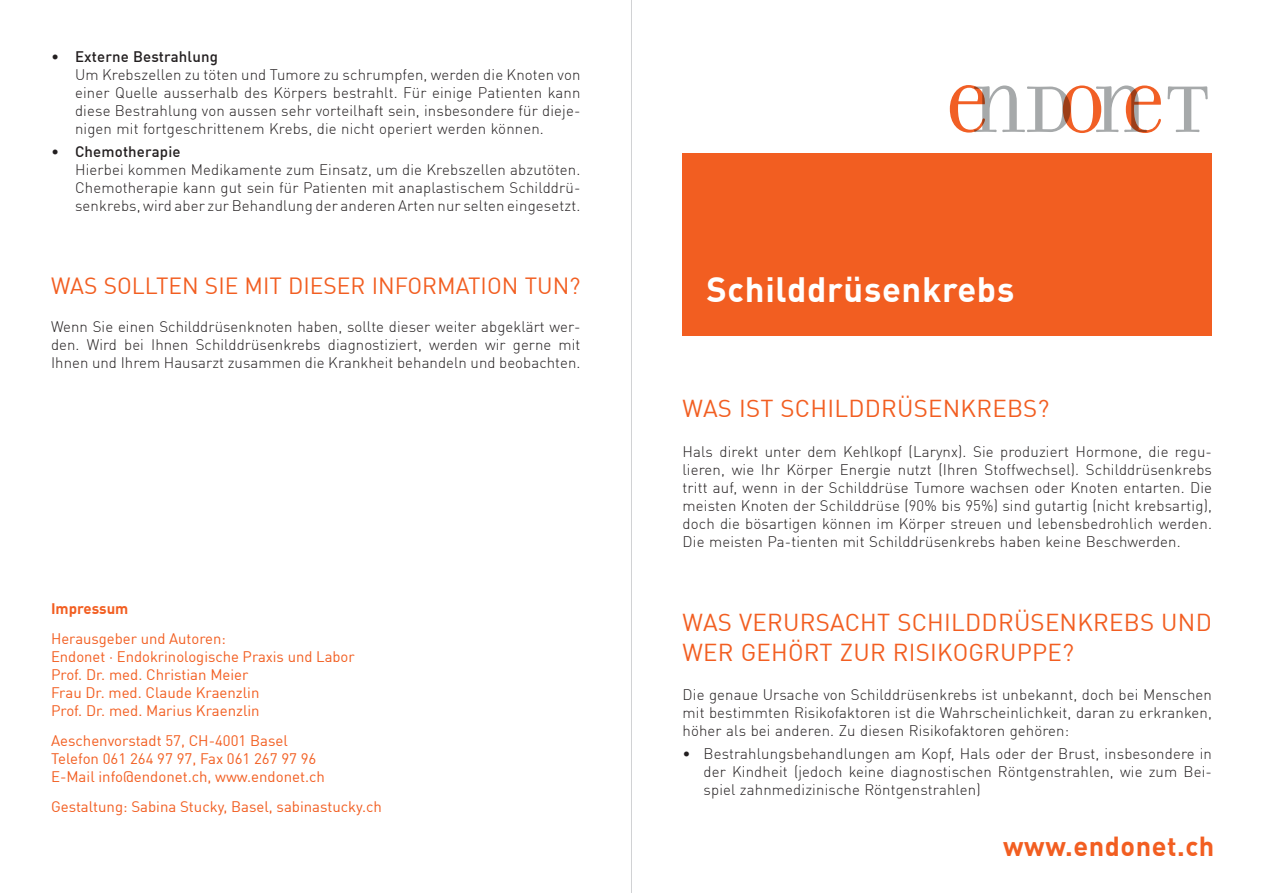
<style>
.page{position:relative;width:1263px;height:893px;background:#fff}
.page>*{position:absolute;margin:0;border:0;box-sizing:border-box;transform-origin:0 0}
.t1{font:700 34.5px "DIN Offc";letter-spacing:.02em;color:#fff}
.t2{font:700 27px "DIN Offc";letter-spacing:.02em;color:#f25e21}
.t3{font:24px/30px "DIN Offc";letter-spacing:.01em;color:#f25e21}
.t4{font:22.95px "DIN Offc";color:#f25e21}
.t5{font:300 15px/18px "DIN Offc";letter-spacing:.01em;color:#231f20;text-align:justify}
.t6{font:15px/18px "DIN Offc";color:#f25e21}
.t7{font:700 15px "DIN Offc";color:#f25e21}
.s1{font-weight:500}
</style>
<div class="page">
<div style="left:682px;top:153px;width:530px;height:183px;background:#f25e21"></div>
<svg style="left:950px;top:85px;width:211px;height:48px"></svg>
<svg style="left:1167px;top:86px;width:41px;height:46px"></svg>
<hr style="left:631px;top:0;width:1px;height:893px;background:#d1d2d4">
<p class="t5" style="left:75px;top:48px;width:507px;text-align:left;text-indent:-24px">• <span class="s1">Externe Bestrahlung<br></span>Um Krebszellen zu töten und Tumore zu schrumpfen, werden die Knoten von einer Quelle ausserhalb des Körpers bestrahlt. Für einige Patienten kann diese Bestrahlung von aussen sehr vorteilhaft sein, insbesondere für dieje&shy;nigen mit fortgeschrittenem Krebs, die nicht operiert werden können.</p>
<p class="t5" style="left:75px;top:142px;width:507px;text-align:left;text-indent:-24px">• <span class="s1">Chemotherapie<br></span>Hierbei kommen Medikamente zum Einsatz, um die Krebszellen abzutöten.<br>Chemotherapie kann gut sein für Patienten mit anaplastischem Schilddrü&shy;senkrebs, wird aber zur Behandlung der anderen Arten nur selten eingesetzt.</p>
<h3 class="t4" style="left:51px;top:271px;width:531px">WAS SOLLTEN SIE MIT DIESER INFORMATION TUN?</h3>
<p class="t5" style="left:51px;top:317px;width:531px">Wenn Sie einen Schilddrüsenknoten haben, sollte dieser weiter abgeklärt wer&shy;den. Wird bei Ihnen Schilddrüsenkrebs diagnostiziert, werden wir gerne mit Ihnen und Ihrem Hausarzt zusammen die Krankheit behandeln und beobachten.</p>
<p class="t7" style="left:51px;top:599px;width:79px">Impressum</p>
<p class="t6" style="left:51px;top:629px;width:305px">Herausgeber und Autoren:<br>Endonet · Endokrinologische Praxis und Labor Prof. Dr. med. Christian Meier<br>Frau Dr. med. Claude Kraenzlin<br>Prof. Dr. med. Marius Kraenzlin</p>
<p class="t6" style="left:51px;top:731px;width:275px">Aeschenvorstadt 57, CH-4001 Basel<br>Telefon 061 264 97 97, Fax 061 267 97 96<br>E-Mail info@endonet.ch, www.endonet.ch</p>
<p class="t6" style="left:51px;top:797px;width:332px">Gestaltung: Sabina Stucky, Basel, sabinastucky.ch</p>
<h1 class="t1" style="left:706px;top:267px;width:309px">Schilddrüsenkrebs</h1>
<h3 class="t3" style="left:682px;top:393px;width:368px">WAS IST SCHILDDRÜSENKREBS?</h3>
<p class="t5" style="left:682px;top:442px;width:531px">Hals direkt unter dem Kehlkopf (Larynx). Sie produziert Hormone, die regu&shy;lieren, wie Ihr Körper Energie nutzt (Ihren Stoffwechsel). Schilddrüsenkrebs tritt auf, wenn in der Schilddrüse Tumore wachsen oder Knoten entarten. Die meisten Knoten der Schilddrüse (90% bis 95%) sind gutartig (nicht krebsartig), doch die bösartigen können im Körper streuen und lebensbedrohlich werden.<br>Die meisten Pa-tienten mit Schilddrüsenkrebs haben keine Beschwerden.</p>
<h3 class="t3" style="left:682px;top:607px;width:531px">WAS VERURSACHT SCHILDDRÜSENKREBS UND<br>WER GEHÖRT ZUR RISIKOGRUPPE?</h3>
<p class="t5" style="left:682px;top:686px;width:531px">Die genaue Ursache von Schilddrüsenkrebs ist unbekannt, doch bei Menschen mit bestimmten Risikofaktoren ist die Wahrscheinlichkeit, daran zu erkranken, höher als bei anderen. Zu diesen Risikofaktoren gehören:</p>
<p class="t5" style="left:703px;top:744px;width:510px;text-indent:-21px">• Bestrahlungsbehandlungen am Kopf, Hals oder der Brust, insbesondere in der Kindheit (jedoch keine diagnostischen Röntgenstrahlen, wie zum Bei&shy;spiel zahnmedizinische Röntgenstrahlen)</p>
<h2 class="t2" style="left:1003px;top:828px;width:213px">www.endonet.ch</h2>
</div>
